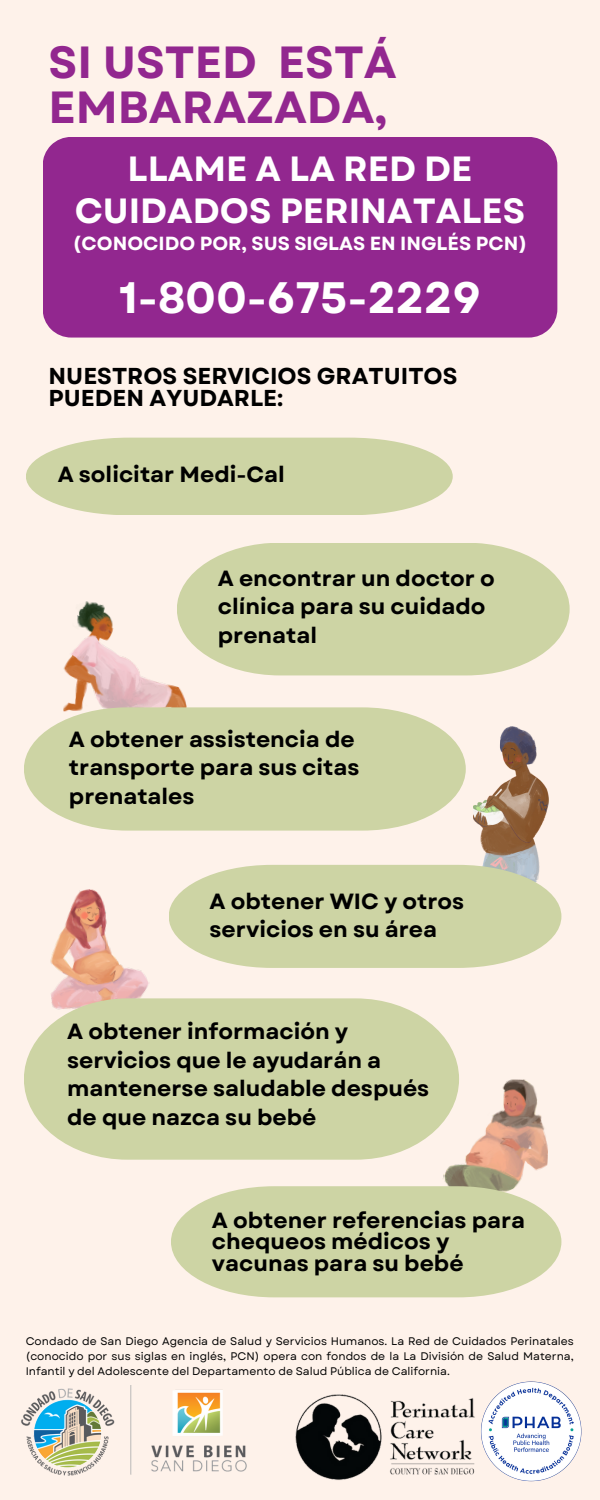
<style>
.page{position:relative;width:600px;height:1500px;background:#fef2ea}
.page>*{position:absolute;margin:0;border:0;box-sizing:border-box;transform-origin:0 0}
.t1{font:700 45px/45px "Garet";color:#92278f}
.t2{font:700 44px "Garet";color:#fff}
.t3{font:700 35px/42px "Garet";color:#fff;text-align:center}
.t4{font:700 23px/22.5px "Garet";color:#000}
.t5{font:700 22px/28.5px "Garet";color:#000}
.t6{font:700 19px "Garet";color:#fff}
.t7{font:11px/15px "Garet";color:#000;text-align:justify}
</style>
<div class="page">
<img style="left:481px;top:1381px;width:101px;height:101px">
<div style="left:43px;top:137px;width:514px;height:201px;background:#92278f"></div>
<img style="left:443px;top:1079px;width:105px;height:107px">
<img style="left:473px;top:727px;width:76px;height:138px">
<img style="left:50px;top:889px;width:99px;height:109px">
<img style="left:63px;top:601px;width:124px;height:106px">
<svg style="left:24px;top:998px;width:435px;height:162px;background:#d2d6ab"></svg>
<svg style="left:171px;top:1186px;width:390px;height:111px;background:#d2d7ab"></svg>
<svg style="left:169px;top:865px;width:392px;height:103px;background:#d1d6ab"></svg>
<svg style="left:26px;top:438px;width:427px;height:77px;background:#d1d7ab"></svg>
<svg style="left:24px;top:707px;width:442px;height:124px;background:#d2d7ab"></svg>
<svg style="left:177px;top:543px;width:393px;height:132px;background:#d2d7ab"></svg>
<img style="left:295px;top:1394px;width:180px;height:86px">
<img style="left:21px;top:1386px;width:226px;height:90px">
<h4 class="t1" style="left:49px;top:40px;width:350px">SI USTED ESTÁ<br>EMBARAZADA,</h4>
<h1 class="t3" style="left:75px;top:148px;width:452px">LLAME A LA RED DE<br>CUIDADOS PERINATALES</h1>
<h1 class="t6" style="left:73px;top:229px;width:456px">(CONOCIDO POR, SUS SIGLAS EN INGLÉS PCN)</h1>
<h2 class="t2" style="left:119px;top:266px;width:363px">1-800-675-2229</h2>
<p class="t4" style="left:49px;top:365px;width:410px">NUESTROS SERVICIOS GRATUITOS<br>PUEDEN AYUDARLE:</p>
<h3 class="t5" style="left:58px;top:460px;width:229px">A solicitar Medi-Cal</h3>
<h3 class="t5" style="left:218px;top:564px;width:279px">A encontrar un doctor o clínica para su cuidado prenatal</h3>
<p class="t5" style="left:69px;top:725px;width:292px">A obtener assistencia de transporte para sus citas prenatales</p>
<h3 class="t5" style="left:210px;top:887px;width:256px">A obtener WIC y otros servicios en su área</h3>
<p class="t5" style="left:67px;top:1017px;width:364px">A obtener información y servicios que le ayudarán a mantenerse saludable después de que nazca su bebé</p>
<p class="t5" style="left:212px;top:1209px;width:315px;line-height:21.8px">A obtener referencias para chequeos médicos y vacunas para su bebé</p>
<p class="t7" style="left:26px;top:1334px;width:550px">Condado de San Diego Agencia de Salud y Servicios Humanos. La Red de Cuidados Perinatales (conocido por sus siglas en inglés, PCN) opera con fondos de la La División de Salud Materna, Infantil y del Adolescente del Departamento de Salud Pública de California.</p>
</div>
